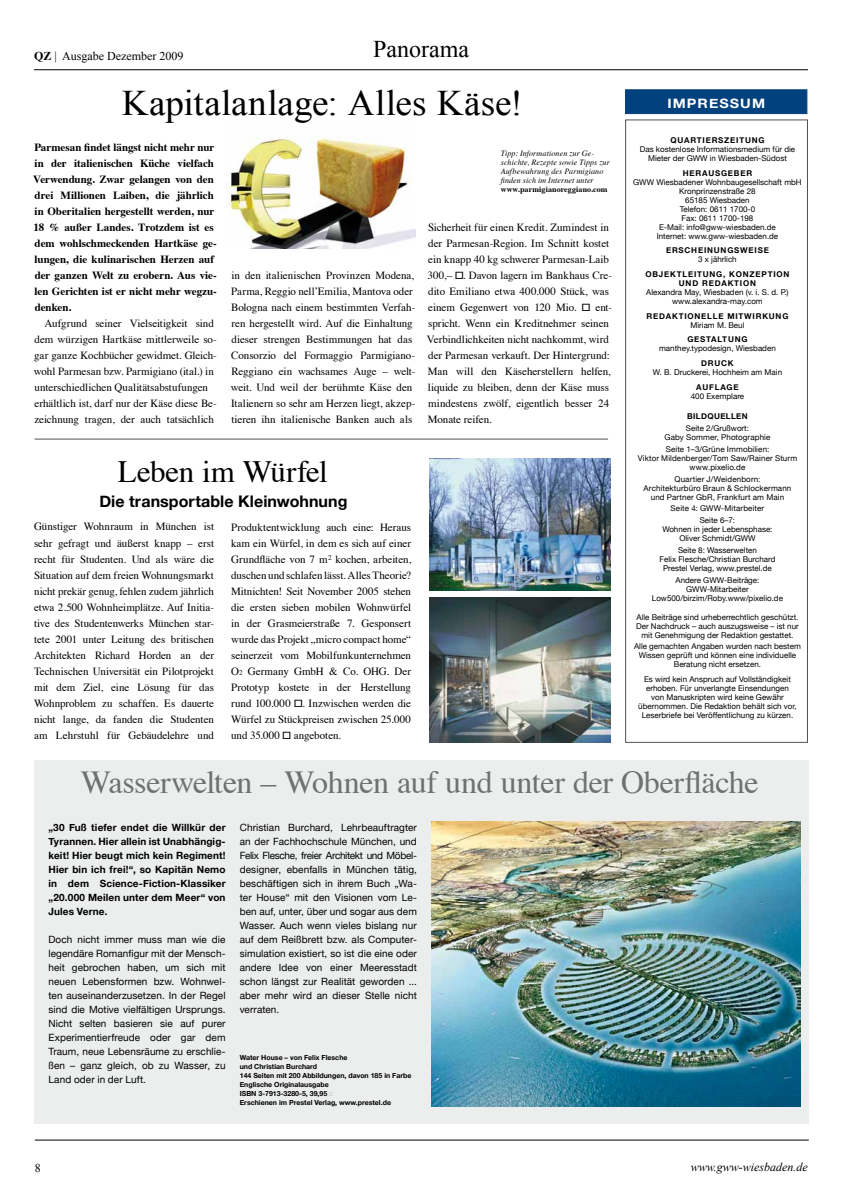
<style>
.page{position:relative;width:842px;height:1191px;background:#fff}
.page>*{position:absolute;margin:0;border:0;box-sizing:border-box;transform-origin:0 0}
.t1{font:36px "Times New Roman";color:#000}
.t2{font:32px "Times";letter-spacing:-.015em;color:#707172}
.t3{font:31px "Times";color:#000}
.t4{font:24px "Times New Roman";color:#000}
.t5{font:700 16px "Helvetica Neue";letter-spacing:.005em;color:#000}
.t6{font:700 13px "Helvetica Neue";letter-spacing:.075em;color:#fff;scale:1.11 1}
.t7{font:12px "Times New Roman";color:#000}
.t8{font:italic 12px "Times New Roman";color:#000}
.t9{font:11px/16px "Times";color:#000}
.t10{font:700 11px/16px "Times";letter-spacing:-.005em;color:#000}
.t11{font:10px/14px "Helvetica Neue";letter-spacing:.005em;color:#000;text-align:justify}
.t12{font:700 10px/14px "Helvetica Neue";letter-spacing:.015em;color:#000;text-align:justify}
.t13{font:8px/9px "Helvetica Neue";color:#000;text-align:center}
.t14{font:700 8px/9px "Helvetica Neue";letter-spacing:.1em;color:#000;text-align:center}
.t15{font:italic 8px/9px "Times";letter-spacing:.015em;color:#000}
.t16{font:700 8px "Times";letter-spacing:.015em;color:#000}
.t17{font:700 8px "Helvetica Neue";letter-spacing:.05em;color:#000}
.t18{font:700 7px/9px "Helvetica Neue";color:#000}
.s1{font-weight:700}
.s2{font-size:7px}
</style>
<div class="page">
<div style="left:34px;top:760px;width:775px;height:364px;background:#eceded"></div>
<img style="left:431px;top:821px;width:369px;height:285px">
<img style="left:227px;top:137px;width:188px;height:111px">
<hr style="left:35px;top:1139px;width:774px;height:1px;background:#000">
<hr style="left:34px;top:70px;width:774px;height:1px;background:#000">
<div style="left:625px;top:90px;width:182px;height:24px;background:#00417e"></div>
<hr style="left:35px;top:439px;width:573px;height:1px;background:#000">
<img style="left:430px;top:458px;width:180px;height:132px">
<img style="left:429px;top:597px;width:181px;height:145px">
<p class="t7" style="left:34px;top:47px;width:151px"><span class="s1">QZ</span> | Ausgabe Dezember 2009</p>
<h3 class="t4" style="left:373px;top:33px;width:97px">Panorama</h3>
<h1 class="t1" style="left:122px;top:78px;width:402px">Kapitalanlage: Alles Käse!</h1>
<p class="t10" style="left:33px;top:138px;width:185px">Parmesan findet längst nicht mehr nur in der italienischen Küche vielfach Verwendung. Zwar gelangen von den drei Millionen Laiben, die jährlich in Oberitalien hergestellt werden, nur 18 % außer Landes. Trotzdem ist es dem wohlschmeckenden Hartkäse ge&shy;lungen, die kulinarischen Herzen auf der ganzen Welt zu erobern. Aus vie&shy;len Gerichten ist er nicht mehr wegzu&shy;denken.</p>
<p class="t9" style="left:34px;top:314px;width:185px;text-indent:11px">Aufgrund seiner Vielseitigkeit sind dem würzigen Hartkäse mittlerweile so&shy;gar ganze Kochbücher gewidmet. Gleich&shy;wohl Parmesan bzw. Parmigiano (ital.) in unterschiedlichen Qualitätsabstufungen erhältlich ist, darf nur der Käse diese Be&shy;zeichnung tragen, der auch tatsächlich</p>
<p class="t9" style="left:231px;top:266px;width:186px">in den italienischen Provinzen Modena, Parma, Reggio nell’Emilia, Mantova oder Bologna nach einem bestimmten Verfah&shy;ren hergestellt wird. Auf die Einhaltung dieser strengen Bestimmungen hat das Consorzio del Formaggio Parmigiano-Reggiano ein wachsames Auge – welt&shy;weit. Und weil der berühmte Käse den Italienern so sehr am Herzen liegt, akzep&shy;tieren ihn italienische Banken auch als</p>
<p class="t15" style="left:501px;top:148px;width:111px">Tipp: Informationen zur Ge&shy;schichte, Rezepte sowie Tipps zur<br>Aufbewahrung des Parmigiano finden sich im Internet unter</p>
<p class="t16" style="left:501px;top:182px;width:108px">www.parmigianoreggiano.com</p>
<p class="t9" style="left:427px;top:218px;width:187px">Sicherheit für einen Kredit. Zumindest in der Parmesan-Region. Im Schnitt kostet ein knapp 40 kg schwerer Parmesan-Laib 300,– €. Davon lagern im Bankhaus Cre&shy;dito Emiliano etwa 400.000 Stück, was einem Gegenwert von 120 Mio. € ent&shy;spricht. Wenn ein Kreditnehmer seinen Verbindlichkeiten nicht nachkommt, wird der Parmesan verkauft. Der Hintergrund:<br>Man will den Käseherstellern helfen, liquide zu bleiben, denn der Käse muss mindestens zwölf, eigentlich besser 24<br>Monate reifen.</p>
<h3 class="t3" style="left:118px;top:442px;width:211px">Leben im Würfel</h3>
<h3 class="t5" style="left:99px;top:491px;width:250px">Die transportable Kleinwohnung</h3>
<p class="t9" style="left:34px;top:518px;width:182px;text-align:justify">Günstiger Wohnraum in München ist sehr gefragt und äußerst knapp – erst recht für Studenten. Und als wäre die Situation auf dem freien Wohnungsmarkt nicht prekär genug, fehlen zudem jährlich etwa 2.500 Wohnheimplätze. Auf Initia&shy;tive des Studentenwerks München star&shy;tete 2001 unter Leitung des britischen Architekten Richard Horden an der Technischen Universität ein Pilotprojekt mit dem Ziel, eine Lösung für das Wohnproblem zu schaffen. Es dauerte nicht lange, da fanden die Studenten am Lehrstuhl für Gebäudelehre und</p>
<p class="t9" style="left:231px;top:518px;width:182px;text-align:justify">Produktentwicklung auch eine: Heraus kam ein Würfel, in dem es sich auf einer Grundfläche von 7 m<sup>2</sup> kochen, arbeiten, duschen und schlafen lässt. Alles Theorie?<br>Mitnichten! Seit November 2005 stehen die ersten sieben mobilen Wohnwürfel in der Grasmeierstraße 7. Gesponsert wurde das Projekt „micro compact home“ seinerzeit vom Mobilfunkunternehmen O<span class="s2">2</span> Germany GmbH &amp; Co. OHG. Der Prototyp kostete in der Herstellung rund 100.000 €. Inzwischen werden die Würfel zu Stückpreisen zwischen 25.000 und 35.000 € angeboten.</p>
<p class="t6" style="left:667px;top:95px;width:90px">IMPRESSUM</p>
<p class="t14" style="left:670px;top:135px;width:96px">QUARTIERSZEITUNG</p>
<p class="t13" style="left:640px;top:144px;width:157px">Das kostenlose Informationsmedium für die<br>Mieter der GWW in Wiesbaden-Südost</p>
<p class="t14" style="left:683px;top:168px;width:71px">HERAUSGEBER</p>
<p class="t13" style="left:633px;top:177px;width:170px">GWW Wiesbadener Wohnbaugesellschaft mbH<br>Kronprinzenstraße 28<br>65185 Wiesbaden<br>Telefon: 0611 1700-0<br>Fax: 0611 1700-198<br>E-Mail: info@gww-wiesbaden.de<br>Internet: www.gww-wiesbaden.de</p>
<p class="t14" style="left:666px;top:246px;width:104px">ERSCHEINUNGSWEISE</p>
<p class="t13" style="left:698px;top:255px;width:40px">3 x jährlich</p>
<p class="t14" style="left:645px;top:269px;width:145px">OBJEKTLEITUNG, KONZEPTION<br>UND REDAKTION</p>
<p class="t13" style="left:646px;top:287px;width:144px">Alexandra May, Wiesbaden (v. i. S. d. P.) www.alexandra-may.com</p>
<p class="t14" style="left:646px;top:311px;width:143px">REDAKTIONELLE MITWIRKUNG</p>
<p class="t13" style="left:690px;top:320px;width:55px">Miriam M. Beul</p>
<p class="t14" style="left:687px;top:335px;width:62px">GESTALTUNG</p>
<p class="t13" style="left:659px;top:344px;width:118px">manthey.typodesign, Wiesbaden</p>
<p class="t14" style="left:701px;top:358px;width:34px">DRUCK</p>
<p class="t13" style="left:653px;top:367px;width:131px">W. B. Druckerei, Hochheim am Main</p>
<p class="t14" style="left:696px;top:382px;width:44px">AUFLAGE</p>
<p class="t13" style="left:691px;top:391px;width:55px">400 Exemplare</p>
<p class="t17" style="left:687px;top:411px;width:62px">BILDQUELLEN</p>
<p class="t13" style="left:664px;top:423px;width:107px">Seite 2/Grußwort:<br>Gaby Sommer, Photographie</p>
<p class="t13" style="left:638px;top:444px;width:161px">Seite 1–3/Grüne Immobilien:<br>Viktor Mildenberger/Tom Saw/Rainer Sturm www.pixelio.de</p>
<p class="t13" style="left:643px;top:474px;width:149px">Quartier J/Weidenborn:<br>Architekturbüro Braun &amp; Schlockermann und Partner GbR, Frankfurt am Main</p>
<p class="t13" style="left:671px;top:502px;width:95px;line-height:11.8px">Seite 4: GWW-Mitarbeiter<br>Seite 6–7:</p>
<p class="t13" style="left:662px;top:525px;width:112px">Wohnen in jeder Lebensphase:<br>Oliver Schmidt/GWW</p>
<p class="t13" style="left:659px;top:545px;width:117px">Seite 8: Wasserwelten<br>Felix Flesche/Christian Burchard<br>Prestel Verlag, www.prestel.de</p>
<p class="t13" style="left:652px;top:575px;width:133px">Andere GWW-Beiträge:<br>GWW-Mitarbeiter<br>Low500/birzim/Roby.www/pixelio.de</p>
<p class="t13" style="left:636px;top:612px;width:164px">Alle Beiträge sind urheberrechtlich geschützt.<br>Der Nachdruck – auch auszugsweise – ist nur mit Genehmigung der Redaktion gestattet.</p>
<p class="t13" style="left:634px;top:642px;width:168px">Alle gemachten Angaben wurden nach bestem<br>Wissen geprüft und können eine individuelle<br>Beratung nicht ersetzen.</p>
<p class="t13" style="left:638px;top:674px;width:160px">Es wird kein Anspruch auf Vollständigkeit erhoben. Für unverlangte Einsendungen<br>von Manuskripten wird keine Gewähr übernommen. Die Redaktion behält sich vor, Leserbriefe bei Veröffentlichung zu kürzen.</p>
<h2 class="t2" style="left:81px;top:752px;width:679px">Wasserwelten – Wohnen auf und unter der Oberfläche</h2>
<p class="t12" style="left:48px;top:820px;width:179px">„30 Fuß tiefer endet die Willkür der Tyrannen. Hier allein ist Unabhängig&shy;keit! Hier beugt mich kein Regiment!<br>Hier bin ich frei!“, so Kapitän Nemo in dem Science-Fiction-Klassiker „20.000 Meilen unter dem Meer“ von Jules Verne.</p>
<p class="t11" style="left:48px;top:932px;width:179px">Doch nicht immer muss man wie die legendäre Romanfigur mit der Mensch&shy;heit gebrochen haben, um sich mit neuen Lebensformen bzw. Wohnwel&shy;ten auseinanderzusetzen. In der Regel sind die Motive vielfältigen Ursprungs.<br>Nicht selten basieren sie auf purer Experimentierfreude oder gar dem Traum, neue Lebensräume zu erschlie&shy;ßen – ganz gleich, ob zu Wasser, zu Land oder in der Luft.</p>
<p class="t11" style="left:240px;top:820px;width:179px">Christian Burchard, Lehrbeauftragter an der Fachhochschule München, und Felix Flesche, freier Architekt und Möbel&shy;designer, ebenfalls in München tätig, beschäftigen sich in ihrem Buch „Wa&shy;ter House“ mit den Visionen vom Le&shy;ben auf, unter, über und sogar aus dem Wasser. Auch wenn vieles bislang nur auf dem Reißbrett bzw. als Computer&shy;simulation existiert, so ist die eine oder andere Idee von einer Meeresstadt schon längst zur Realität geworden ... aber mehr wird an dieser Stelle nicht verraten.</p>
<p class="t18" style="left:240px;top:1053px;width:173px">Water House – von Felix Flesche<br>und Christian Burchard<br>144 Seiten mit 200 Abbildungen, davon 185 in Farbe Englische Originalausgabe<br>ISBN 3-7913-3280-5, 39,95 €<br>Erschienen im Prestel Verlag, www.prestel.de</p>
<p class="t7" style="left:35px;top:1159px;width:7px">8</p>
<p class="t8" style="left:691px;top:1158px;width:119px">www.gww-wiesbaden.de</p>
</div>
